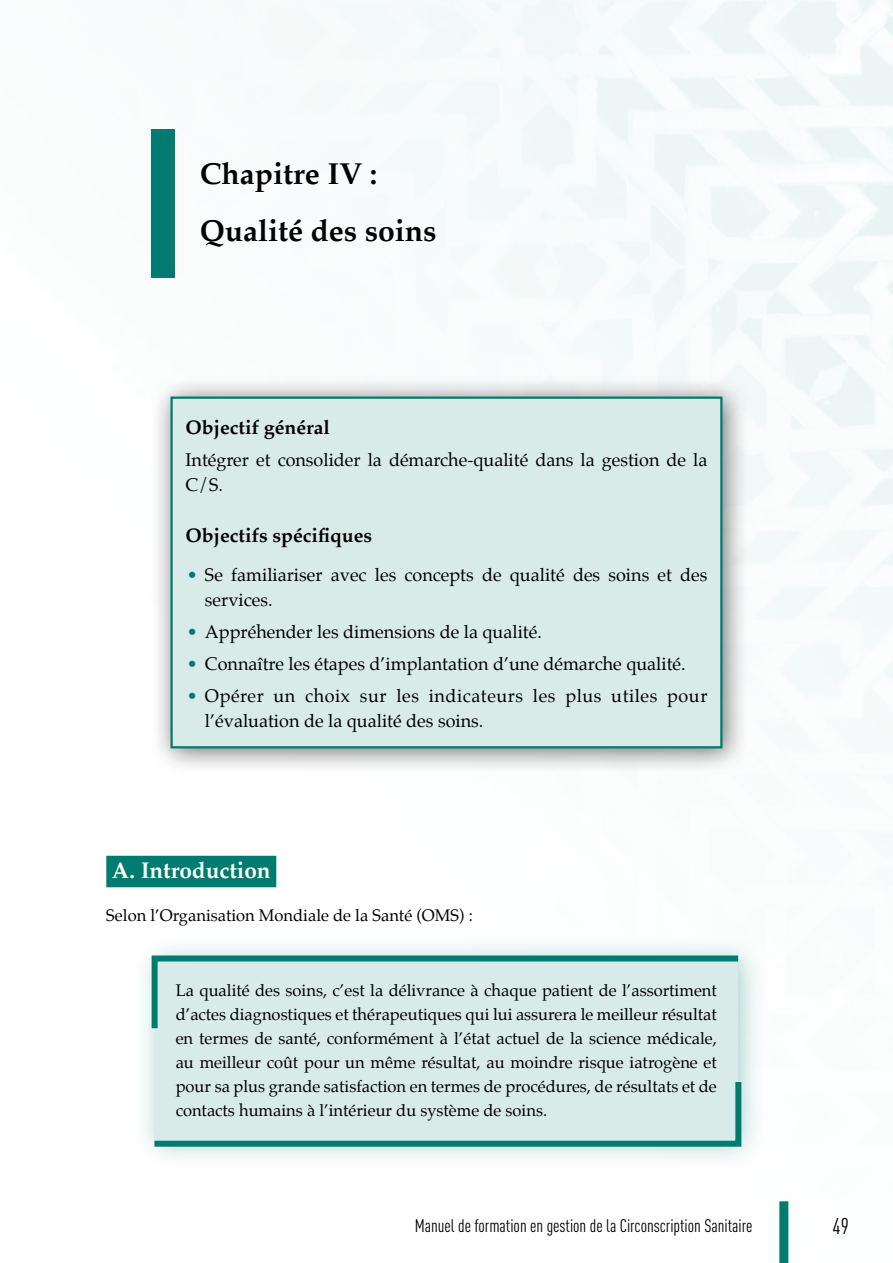
<style>
.page{position:relative;width:893px;height:1263px;background:#fff}
.page>*{position:absolute;margin:0;border:0;box-sizing:border-box;transform-origin:0 0}
.t1{font:700 30px/57.3px "Palatino";color:#000}
.t2{font:700 22.5px "Palatino";color:#fff}
.t3{font:condensed 22.5px "DINOT";color:#000}
.t4{font:700 19.5px "Palatino";color:#000}
.t5{font:18px/25.5px "Palatino";color:#000}
.t6{font:18px/25.5px "Palatino";letter-spacing:.03em;color:#000}
.t7{font:condensed 18px "DINOT";color:#000}
.t8{font:16.5px/24px "Palatino";color:#000;text-align:justify}
.s1{color:#007b6f}
</style>
<div class="page">
<img style="left:106px;top:0;width:787px;height:1263px">
<div style="left:779px;top:1201px;width:9px;height:62px;background:#007b6f"></div>
<div style="left:151px;top:129px;width:23px;height:148px;background:#007b6f"></div>
<div style="left:106px;top:856px;width:170px;height:31px;background:#007b6f"></div>
<div style="left:133px;top:935px;width:632px;height:234px;background:#007b6f;opacity:.35"></div>
<div style="left:154px;top:956px;width:584px;height:186px;background:#d8ebe9"></div>
<svg style="left:149px;top:952px;width:595px;height:82px"></svg>
<svg style="left:148px;top:1076px;width:596px;height:74px"></svg>
<div style="left:149px;top:376px;width:600px;height:399px;background:#000;opacity:.55"></div>
<div style="left:172px;top:398px;width:549px;height:349px;background:#d8ebe9"></div>
<div style="left:170px;top:396px;width:552px;height:352px;border:2px solid #007b6f"></div>
<h1 class="t1" style="left:200px;top:145px;width:238px">Chapitre IV :<br>Qualité des soins</h1>
<p class="t4" style="left:185px;top:411px;width:146px">Objectif général</p>
<p class="t5" style="left:185px;top:447px;width:524px">Intégrer et consolider la démarche-qualité dans la gestion de la<br>C/S.</p>
<p class="t4" style="left:185px;top:519px;width:188px">Objectifs spécifiques</p>
<p class="t5" style="left:205px;top:561px;width:504px;text-indent:-18px"><span class="s1">•</span> Se familiariser avec les concepts de qualité des soins et des services.</p>
<p class="t5" style="left:187px;top:619px;width:356px"><span class="s1">•</span> Appréhender les dimensions de la qualité.</p>
<p class="t5" style="left:187px;top:651px;width:500px"><span class="s1">•</span> Connaître les étapes d’implantation d’une démarche qualité.</p>
<p class="t6" style="left:205px;top:683px;width:504px;text-indent:-18px"><span class="s1">•</span> Opérer un choix sur les indicateurs les plus utiles pour l’évaluation de la qualité des soins.</p>
<h2 class="t2" style="left:112px;top:851px;width:160px">A. Introduction</h2>
<p class="t8" style="left:106px;top:903px;width:368px">Selon l’Organisation Mondiale de la Santé (OMS) :</p>
<p class="t8" style="left:176px;top:978px;width:543px">La qualité des soins, c’est la délivrance à chaque patient de l’assortiment d’actes diagnostiques et thérapeutiques qui lui assurera le meilleur résultat en termes de santé, conformément à l’état actuel de la science médicale, au meilleur coût pour un même résultat, au moindre risque iatrogène et pour sa plus grande satisfaction en termes de procédures, de résultats et de contacts humains à l’intérieur du système de soins.</p>
<p class="t7" style="left:415px;top:1215px;width:339px">Manuel de formation en gestion de la Circonscription Sanitaire</p>
<h2 class="t3" style="left:832px;top:1213px;width:18px">49</h2>
</div>
